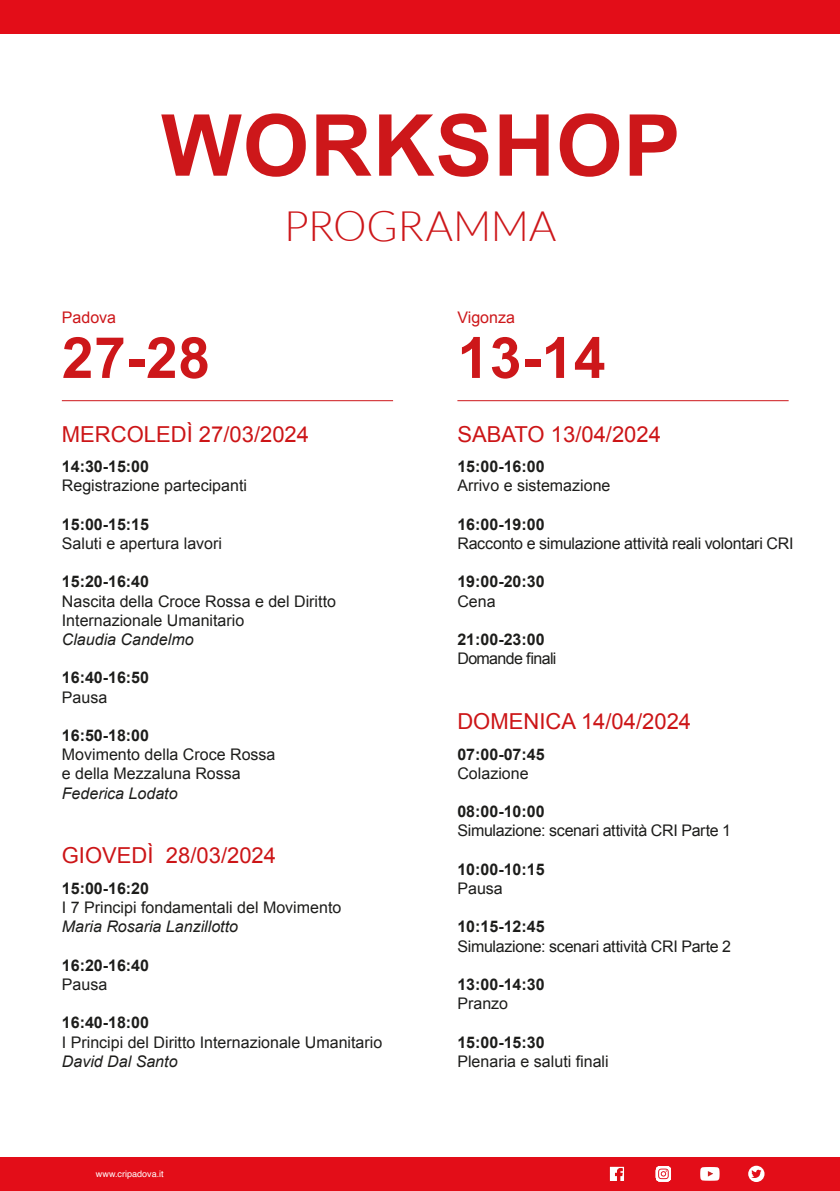
<style>
.page{position:relative;width:840px;height:1191px;background:#fff}
.page>*{position:absolute;margin:0;border:0;box-sizing:border-box;transform-origin:0 0}
.t1{font:700 85.6px "Arial";letter-spacing:.01em;color:#cd171a}
.t2{font:700 57px "Arial";letter-spacing:.01em;color:#cd171a}
.t3{font:300 42px "Lato";letter-spacing:-.005em;color:#cd171a}
.t4{font:22px "Arial";color:#cc1517}
.t5{font:16px/19.2px "Arial";color:#1d1d1b}
.t6{font:700 16px "Arial";color:#1d1d1b}
.t7{font:16px "Arial";letter-spacing:-.02em;color:#1d1d1b}
.t8{font:italic 16px "Arial";color:#1d1d1b}
.t9{font:16px "Arial";letter-spacing:-.04em;color:#1d1d1b}
.t10{font:16px "Arial";color:#cd171a}
.t11{font:9px "Helvetica";color:#fff}
</style>
<div class="page">
<div style="left:0;top:1157px;width:839px;height:33px;background:#e30d18"></div>
<svg style="left:609px;top:1166px;width:15px;height:15px"></svg>
<svg style="left:655px;top:1166px;width:15px;height:15px"></svg>
<svg style="left:700px;top:1167px;width:19px;height:13px"></svg>
<svg style="left:747px;top:1165px;width:17px;height:17px"></svg>
<svg style="left:750px;top:1169px;width:11px;height:9px"></svg>
<div style="left:0;top:0;width:839px;height:33px;background:#e30d18"></div>
<hr style="left:62px;top:400px;width:331px;height:1px;background:#cd171a">
<hr style="left:457px;top:400px;width:331px;height:1px;background:#cd171a">
<p class="t1" style="left:161px;top:89px;width:520px">WORKSHOP</p>
<p class="t3" style="left:283px;top:203px;width:274px">PROGRAMMA</p>
<p class="t10" style="left:62px;top:306px;width:56px">Padova</p>
<p class="t10" style="left:457px;top:306px;width:59px">Vigonza</p>
<p class="t2" style="left:62px;top:320px;width:150px">27-28</p>
<p class="t2" style="left:457px;top:320px;width:150px">13-14</p>
<p class="t4" style="left:62px;top:419px;width:248px">MERCOLEDÌ 27/03/2024</p>
<p class="t6" style="left:62px;top:456px;width:89px">14:30-15:00</p>
<p class="t5" style="left:62px;top:476px;width:186px">Registrazione partecipanti</p>
<p class="t6" style="left:62px;top:513px;width:89px">15:00-15:15</p>
<p class="t5" style="left:62px;top:534px;width:162px">Saluti e apertura lavori</p>
<p class="t6" style="left:62px;top:571px;width:89px">15:20-16:40</p>
<p class="t5" style="left:62px;top:591px;width:275px">Nascita della Croce Rossa e del Diritto<br>Internazionale Umanitario</p>
<p class="t8" style="left:62px;top:629px;width:133px">Claudia Candelmo</p>
<p class="t6" style="left:62px;top:667px;width:89px">16:40-16:50</p>
<p class="t5" style="left:62px;top:687px;width:47px">Pausa</p>
<p class="t6" style="left:62px;top:725px;width:89px">16:50-18:00</p>
<p class="t5" style="left:62px;top:745px;width:215px">Movimento della Croce Rossa</p>
<p class="t5" style="left:62px;top:764px;width:180px">e della Mezzaluna Rossa</p>
<p class="t8" style="left:62px;top:782px;width:117px">Federica Lodato</p>
<p class="t4" style="left:62px;top:841px;width:216px">GIOVEDÌ 28/03/2024</p>
<p class="t6" style="left:62px;top:877px;width:89px">15:00-16:20</p>
<p class="t5" style="left:62px;top:898px;width:281px">I 7 Principi fondamentali del Movimento</p>
<p class="t8" style="left:62px;top:916px;width:178px">Maria Rosaria Lanzillotto</p>
<p class="t6" style="left:62px;top:954px;width:89px">16:20-16:40</p>
<p class="t5" style="left:62px;top:975px;width:47px">Pausa</p>
<p class="t6" style="left:62px;top:1012px;width:89px">16:40-18:00</p>
<p class="t5" style="left:62px;top:1032px;width:322px">I Principi del Diritto Internazionale Umanitario</p>
<p class="t8" style="left:62px;top:1050px;width:117px">David Dal Santo</p>
<p class="t11" style="left:96px;top:1167px;width:69px">www.cripadova.it</p>
<p class="t4" style="left:457px;top:419px;width:205px">SABATO 13/04/2024</p>
<p class="t6" style="left:457px;top:456px;width:89px">15:00-16:00</p>
<p class="t5" style="left:457px;top:476px;width:154px">Arrivo e sistemazione</p>
<p class="t6" style="left:457px;top:513px;width:89px">16:00-19:00</p>
<p class="t7" style="left:457px;top:533px;width:337px">Racconto e simulazione attività reali volontari CRI</p>
<p class="t6" style="left:457px;top:571px;width:89px">19:00-20:30</p>
<p class="t5" style="left:457px;top:591px;width:40px">Cena</p>
<p class="t6" style="left:457px;top:629px;width:89px">21:00-23:00</p>
<p class="t9" style="left:457px;top:648px;width:101px">Domande finali</p>
<p class="t4" style="left:457px;top:707px;width:235px">DOMENICA 14/04/2024</p>
<p class="t6" style="left:457px;top:743px;width:89px">07:00-07:45</p>
<p class="t5" style="left:457px;top:763px;width:73px">Colazione</p>
<p class="t6" style="left:457px;top:801px;width:89px">08:00-10:00</p>
<p class="t7" style="left:457px;top:820px;width:275px">Simulazione: scenari attività CRI Parte 1</p>
<p class="t6" style="left:457px;top:858px;width:89px">10:00-10:15</p>
<p class="t5" style="left:457px;top:879px;width:47px">Pausa</p>
<p class="t6" style="left:457px;top:916px;width:89px">10:15-12:45</p>
<p class="t7" style="left:457px;top:935px;width:275px">Simulazione: scenari attività CRI Parte 2</p>
<p class="t6" style="left:457px;top:973px;width:89px">13:00-14:30</p>
<p class="t5" style="left:457px;top:994px;width:52px">Pranzo</p>
<p class="t6" style="left:457px;top:1031px;width:89px">15:00-15:30</p>
<p class="t5" style="left:457px;top:1051px;width:153px">Plenaria e saluti finali</p>
</div>
